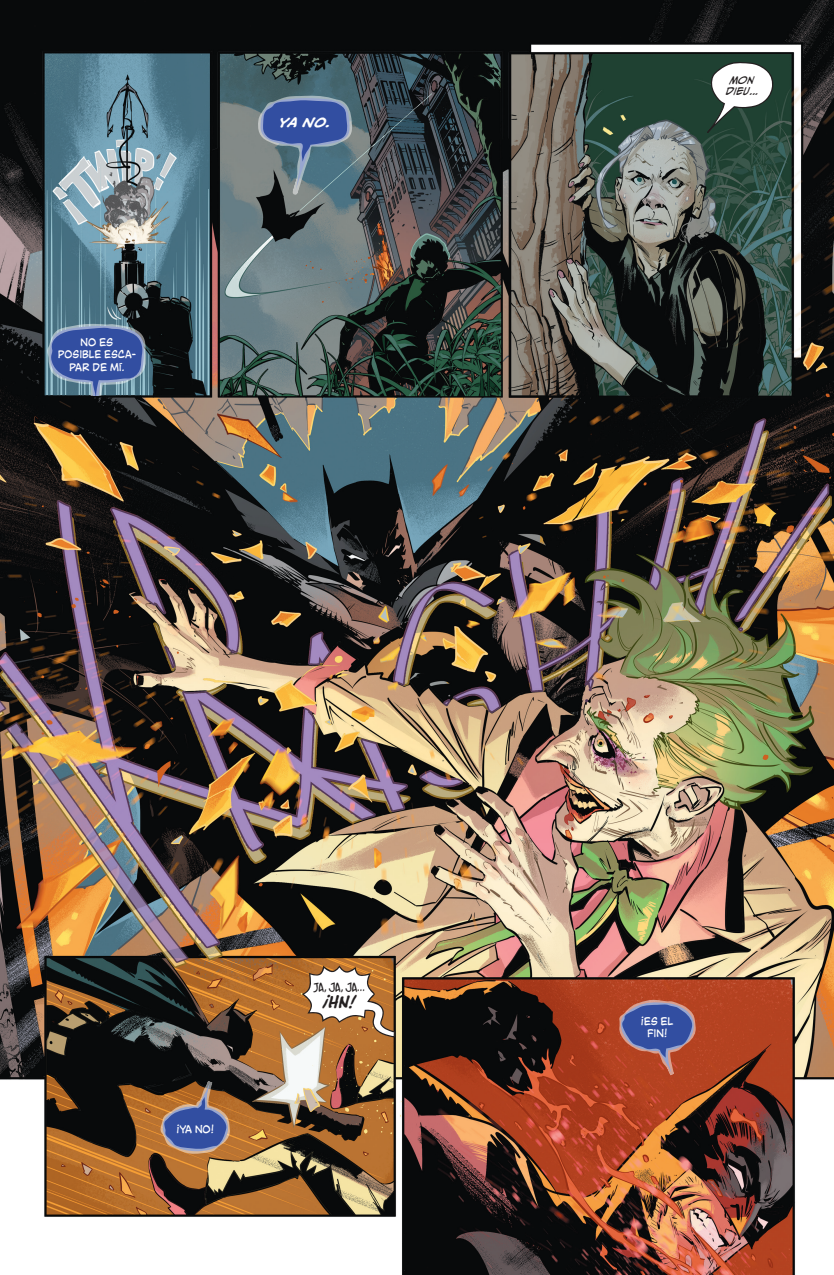
<style>
.page{position:relative;width:834px;height:1275px;background:#fff}
.page>*{position:absolute;margin:0;border:0;box-sizing:border-box;transform-origin:0 0}
.t1{font:italic 700 16.45px "CC Moritat";color:#231f20}
.t2{font:12.25px "CC Moritat";color:#231f20}
.t3{font:italic 700 12.25px "CC Face Front";color:#fff;scale:1.05 1}
.t4{font:10.5px/12.6px "CC Face Front";color:#fff;text-align:center}
.t5{font:italic 9.62px "CC Meanwhile";color:#231f20}
</style>
<div class="page">
<img style="left:0;top:0;width:833px;height:1275px">
<svg style="left:707px;top:61px;width:67px;height:72px"></svg>
<svg style="left:160px;top:1081px;width:70px;height:73px;background:#6f616c"></svg>
<svg style="left:258px;top:96px;width:94px;height:99px;background:#566f93"></svg>
<svg style="left:619px;top:1000px;width:76px;height:75px;background:#7c5770"></svg>
<svg style="left:302px;top:965px;width:93px;height:72px"></svg>
<svg style="left:47px;top:324px;width:99px;height:71px;background:#4d6aa3"></svg>
<p class="t4" style="left:58px;top:336px;width:80px">NO ES<br>POSIBLE ESCA-<br>PAR DE MÍ.</p>
<p class="t3" style="left:279px;top:116px;width:51px">YA NO.</p>
<p class="t4" style="left:176px;top:1123px;width:39px">¡YA NO!</p>
<p class="t2" style="left:314px;top:981px;width:53px">JA, JA, JA...</p>
<p class="t1" style="left:322px;top:994px;width:35px">¡Hn!</p>
<p class="t5" style="left:729px;top:74px;width:26px">Mon</p>
<p class="t5" style="left:726px;top:86px;width:33px">dieu...</p>
<p class="t4" style="left:640px;top:1015px;width:34px">¡ES EL</p>
<p class="t4" style="left:647px;top:1027px;width:21px">FIN!</p>
</div>
